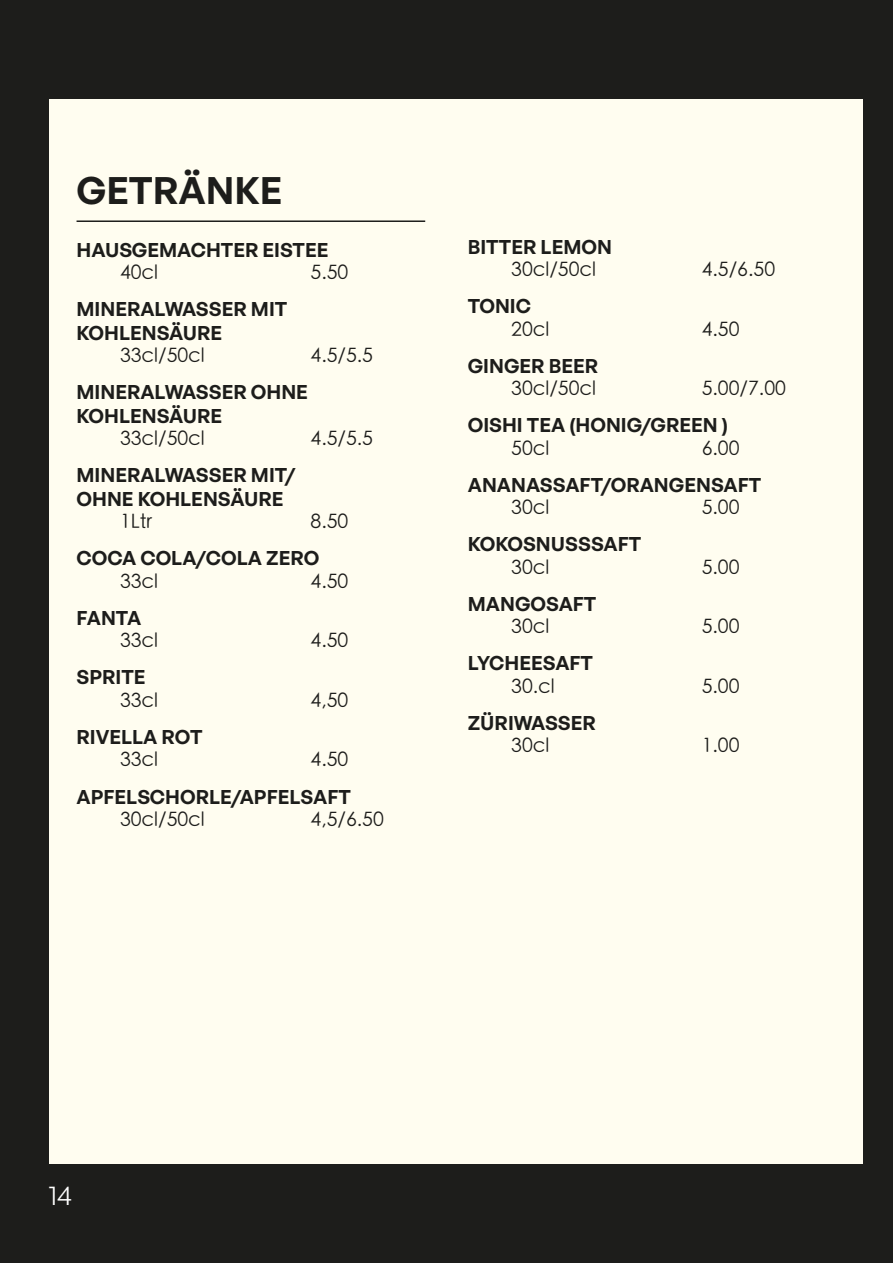
<style>
.page{position:relative;width:893px;height:1263px;background:#1d1d1b}
.page>*{position:absolute;margin:0;border:0;box-sizing:border-box;transform-origin:0 0}
.t1{font:600 37.5px "General Sans";color:#1d1d1b}
.t2{font:25.5px "General Sans";color:#fff}
.t3{font:600 19.5px/23.4px "General Sans";color:#1d1d1b}
.t4{font:300 19.5px "ST Heiti TC";color:#1d1d1b}
</style>
<div class="page">
<div style="left:49px;top:99px;width:813px;height:1064px;background:#fffdf0"></div>
<hr style="left:77px;top:220px;width:348px;height:2px;background:#1d1d1b">
<h1 class="t1" style="left:77px;top:166px;width:207px">GETRÄNKE</h1>
<p class="t3" style="left:77px;top:238px;width:253px">HAUSGEMACHTER EISTEE</p>
<p class="t4" style="left:120px;top:256px;width:40px">40cl</p>
<p class="t4" style="left:311px;top:256px;width:39px">5.50</p>
<p class="t3" style="left:77px;top:297px;width:212px">MINERALWASSER MIT<br>KOHLENSÄURE</p>
<p class="t4" style="left:120px;top:339px;width:86px">33cl/50cl</p>
<p class="t4" style="left:311px;top:339px;width:64px">4.5/5.5</p>
<p class="t3" style="left:77px;top:380px;width:233px">MINERALWASSER OHNE<br>KOHLENSÄURE</p>
<p class="t4" style="left:120px;top:422px;width:86px">33cl/50cl</p>
<p class="t4" style="left:311px;top:422px;width:64px">4.5/5.5</p>
<p class="t3" style="left:77px;top:463px;width:220px">MINERALWASSER MIT/<br>OHNE KOHLENSÄURE</p>
<p class="t4" style="left:120px;top:505px;width:34px">1Ltr</p>
<p class="t4" style="left:311px;top:505px;width:39px">8.50</p>
<p class="t3" style="left:77px;top:546px;width:244px">COCA COLA/COLA ZERO</p>
<p class="t4" style="left:120px;top:565px;width:40px">33cl</p>
<p class="t4" style="left:311px;top:565px;width:39px">4.50</p>
<p class="t3" style="left:77px;top:606px;width:66px">FANTA</p>
<p class="t4" style="left:120px;top:624px;width:40px">33cl</p>
<p class="t4" style="left:311px;top:624px;width:39px">4.50</p>
<p class="t3" style="left:77px;top:665px;width:71px">SPRITE</p>
<p class="t4" style="left:120px;top:684px;width:40px">33cl</p>
<p class="t4" style="left:311px;top:684px;width:39px">4,50</p>
<p class="t3" style="left:77px;top:725px;width:128px">RIVELLA ROT</p>
<p class="t4" style="left:120px;top:743px;width:40px">33cl</p>
<p class="t4" style="left:311px;top:743px;width:39px">4.50</p>
<p class="t3" style="left:77px;top:784px;width:276px">APFELSCHORLE/APFELSAFT</p>
<p class="t4" style="left:120px;top:803px;width:86px">30cl/50cl</p>
<p class="t4" style="left:311px;top:803px;width:75px">4,5/6.50</p>
<p class="t3" style="left:468px;top:234px;width:146px">BITTER LEMON</p>
<p class="t4" style="left:511px;top:253px;width:86px">30cl/50cl</p>
<p class="t4" style="left:702px;top:253px;width:75px">4.5/6.50</p>
<p class="t3" style="left:468px;top:294px;width:65px">TONIC</p>
<p class="t4" style="left:511px;top:313px;width:40px">20cl</p>
<p class="t4" style="left:702px;top:313px;width:39px">4.50</p>
<p class="t3" style="left:468px;top:353px;width:132px">GINGER BEER</p>
<p class="t4" style="left:511px;top:372px;width:86px">30cl/50cl</p>
<p class="t4" style="left:702px;top:372px;width:86px">5.00/7.00</p>
<p class="t3" style="left:468px;top:413px;width:262px">OISHI TEA (HONIG/GREEN )</p>
<p class="t4" style="left:511px;top:432px;width:40px">50cl</p>
<p class="t4" style="left:702px;top:432px;width:39px">6.00</p>
<p class="t3" style="left:468px;top:473px;width:295px">ANANASSAFT/ORANGENSAFT</p>
<p class="t4" style="left:511px;top:491px;width:40px">30cl</p>
<p class="t4" style="left:702px;top:491px;width:39px">5.00</p>
<p class="t3" style="left:468px;top:532px;width:175px">KOKOSNUSSSAFT</p>
<p class="t4" style="left:511px;top:551px;width:40px">30cl</p>
<p class="t4" style="left:702px;top:551px;width:39px">5.00</p>
<p class="t3" style="left:468px;top:592px;width:130px">MANGOSAFT</p>
<p class="t4" style="left:511px;top:610px;width:40px">30cl</p>
<p class="t4" style="left:702px;top:610px;width:39px">5.00</p>
<p class="t3" style="left:468px;top:651px;width:127px">LYCHEESAFT</p>
<p class="t4" style="left:511px;top:670px;width:45px">30.cl</p>
<p class="t4" style="left:702px;top:670px;width:39px">5.00</p>
<p class="t3" style="left:468px;top:711px;width:130px">ZÜRIWASSER</p>
<p class="t4" style="left:511px;top:729px;width:40px">30cl</p>
<p class="t4" style="left:702px;top:729px;width:39px">1.00</p>
<h2 class="t2" style="left:49px;top:1179px;width:25px">14</h2>
</div>
